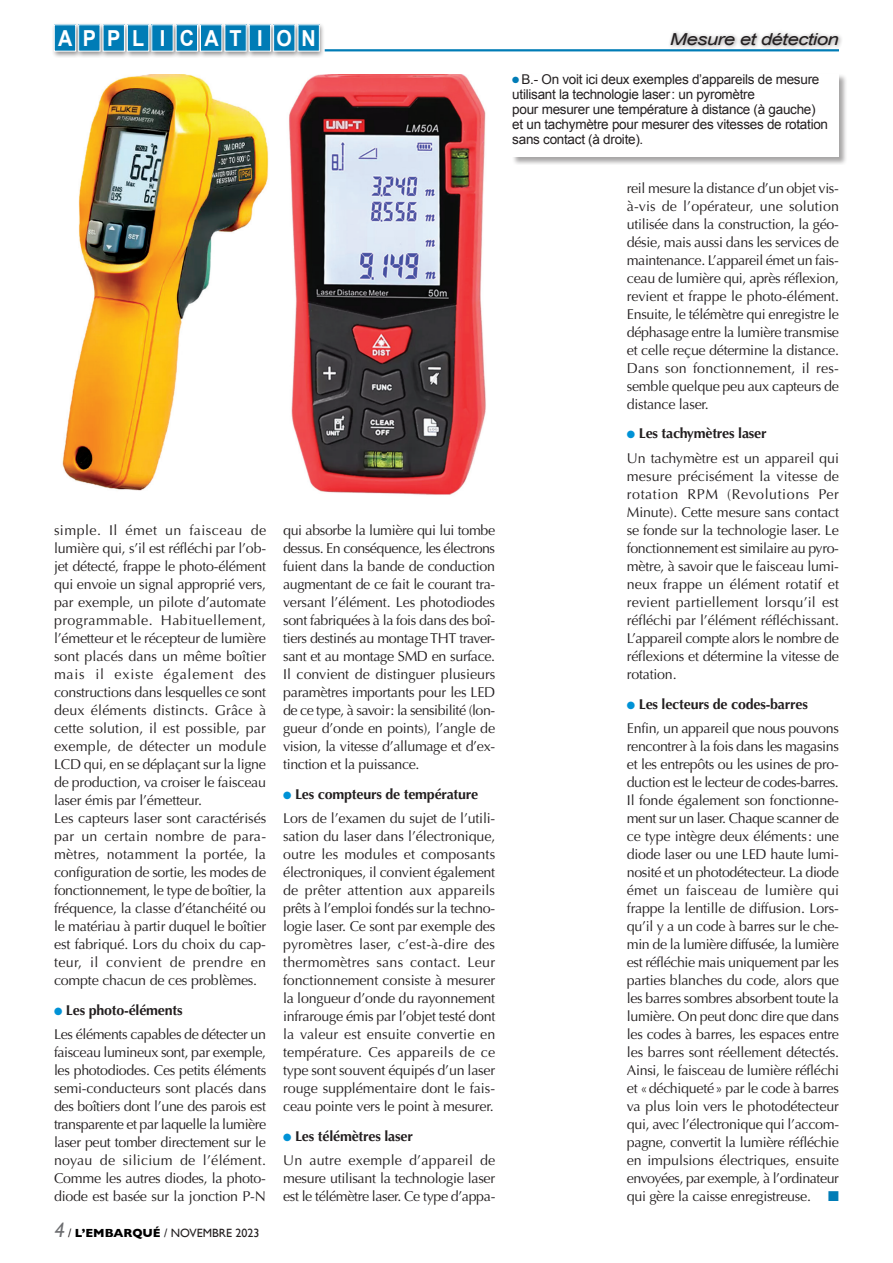
<style>
.page{position:relative;width:893px;height:1263px;background:#fff}
.page>*{position:absolute;margin:0;border:0;box-sizing:border-box;transform-origin:0 0}
.t1{font:700 22.05px "Arial";letter-spacing:.535em;color:#fff;scale:.9 1}
.t2{font:italic 16.5px "Arial";letter-spacing:-.03em;color:#231f20;scale:1.24 1}
.t3{font:14.25px/18px "Optima";letter-spacing:-.015em;color:#231f20}
.t4{font:14.25px/24.8px "Optima";letter-spacing:.015em;color:#231f20}
.t5{font:13.5px/15px "Arial";letter-spacing:-.02em;color:#231f20}
.t6{font:12px "Gill Sans";color:#231f20}
.s1{color:#0092d6}
.s2{font-weight:700}
.s3{font-style:italic;font-size:21px;color:#6c6d70}
.s4{font-weight:700;color:#000}
.s5{color:#007cb6}
</style>
<div class="page">
<div style="left:51px;top:23px;width:31px;height:35px;background:#231f20;opacity:.5"></div>
<div style="left:54px;top:25px;width:22px;height:26px;background:#007cb6"></div>
<div style="left:54px;top:24px;width:22px;height:27px;border:1px solid #fff"></div>
<div style="left:75px;top:23px;width:31px;height:35px;background:#231f20;opacity:.5"></div>
<div style="left:79px;top:25px;width:21px;height:26px;background:#007cb6"></div>
<div style="left:100px;top:23px;width:31px;height:35px;background:#231f20;opacity:.5"></div>
<div style="left:103px;top:25px;width:21px;height:26px;background:#007cb6"></div>
<div style="left:124px;top:23px;width:31px;height:35px;background:#231f20;opacity:.5"></div>
<div style="left:127px;top:25px;width:22px;height:26px;background:#007cb6"></div>
<div style="left:127px;top:24px;width:22px;height:27px;border:1px solid #fff"></div>
<div style="left:149px;top:23px;width:30px;height:35px;background:#231f20;opacity:.5"></div>
<div style="left:152px;top:25px;width:21px;height:26px;background:#007cb6"></div>
<div style="left:173px;top:23px;width:31px;height:35px;background:#231f20;opacity:.5"></div>
<div style="left:176px;top:25px;width:22px;height:26px;background:#007cb6"></div>
<div style="left:197px;top:23px;width:31px;height:35px;background:#231f20;opacity:.5"></div>
<div style="left:200px;top:25px;width:22px;height:26px;background:#007cb6"></div>
<div style="left:200px;top:24px;width:22px;height:27px;border:1px solid #fff"></div>
<div style="left:222px;top:23px;width:30px;height:35px;background:#231f20;opacity:.5"></div>
<div style="left:225px;top:25px;width:21px;height:26px;background:#007cb6"></div>
<div style="left:246px;top:23px;width:31px;height:35px;background:#231f20;opacity:.5"></div>
<div style="left:249px;top:25px;width:22px;height:26px;background:#007cb6"></div>
<div style="left:270px;top:23px;width:31px;height:35px;background:#231f20;opacity:.5"></div>
<div style="left:274px;top:25px;width:21px;height:26px;background:#007cb6"></div>
<div style="left:295px;top:23px;width:31px;height:35px;background:#231f20;opacity:.5"></div>
<div style="left:298px;top:25px;width:21px;height:26px;background:#007cb6"></div>
<div style="left:667px;top:29px;width:177px;height:21px;background:#231f20;opacity:.5"></div>
<hr style="left:325px;top:49px;width:514px;height:2px;background:#007cb6">
<div style="left:512px;top:74px;width:335px;height:91px;background:#231f20;opacity:.4"></div>
<div style="left:512px;top:74px;width:327px;height:83px;background:#fff"></div>
<img style="left:62px;top:74px;width:424px;height:421px">
<h1 class="t1" style="left:58px;top:24px;width:288px">APPL I CAT I ON</h1>
<p class="t2" style="left:670px;top:29px;width:138px">Mesure et détection</p>
<p class="t3" style="left:54px;top:522px;width:214px">simple. Il émet un faisceau de lumière qui, s’il est réfléchi par l’ob&shy;jet détecté, frappe le photo-élément qui envoie un signal approprié vers, par exemple, un pilote d’automate programmable. Habituellement, l’émetteur et le récepteur de lumière sont placés dans un même boîtier mais il existe également des constructions dans lesquelles ce sont deux éléments distincts. Grâce à cette solution, il est possible, par exemple, de détecter un module LCD qui, en se déplaçant sur la ligne de production, va croiser le faisceau laser émis par l’émetteur.<br>Les capteurs laser sont caractérisés par un certain nombre de para&shy;mètres, notamment la portée, la configuration de sortie, les modes de fonctionnement, le type de boîtier, la fréquence, la classe d’étanchéité ou le matériau à partir duquel le boîtier est fabriqué. Lors du choix du cap&shy;teur, il convient de prendre en compte chacun de ces problèmes.</p>
<p class="t3" style="left:54px;top:997px;width:214px;line-height:24.8px"><span class="s1">●</span> <span class="s2">Les photo-éléments<br></span>Les éléments capables de détecter un</p>
<p class="t3" style="left:54px;top:1044px;width:214px;text-align:justify">faisceau lumineux sont, par exemple, les photodiodes. Ces petits éléments semi-conducteurs sont placés dans des boîtiers dont l’une des parois est transparente et par laquelle la lumière laser peut tomber directement sur le noyau de silicium de l’élément.<br>Comme les autres diodes, la photo&shy;diode est basée sur la jonction P-N</p>
<p class="t6" style="left:54px;top:1226px;width:207px"><span class="s3">4</span> / <span class="s4">L’EMBARQUÉ</span> / NOVEMBRE 2023</p>
<p class="t3" style="left:283px;top:522px;width:214px;text-align:justify">qui absorbe la lumière qui lui tombe dessus. En conséquence, les électrons fuient dans la bande de conduction augmentant de ce fait le courant tra&shy;versant l’élément. Les photodiodes sont fabriquées à la fois dans des boî&shy;tiers destinés au montage THT traver&shy;sant et au montage SMD en surface.<br>Il convient de distinguer plusieurs paramètres importants pour les LED de ce type, à savoir: la sensibilité (lon&shy;gueur d’onde en points), l’angle de vision, la vitesse d’allumage et d’ex&shy;tinction et la puissance.</p>
<p class="t3" style="left:283px;top:781px;width:214px;line-height:24.8px"><span class="s1">●</span> <span class="s2">Les compteurs de température<br></span>Lors de l’examen du sujet de l’utili-</p>
<p class="t3" style="left:283px;top:828px;width:214px;text-align:justify">sation du laser dans l’électronique, outre les modules et composants électroniques, il convient également de prêter attention aux appareils prêts à l’emploi fondés sur la techno&shy;logie laser. Ce sont par exemple des pyromètres laser, c’est-à-dire des thermomètres sans contact. Leur fonctionnement consiste à mesurer la longueur d’onde du rayonnement infrarouge émis par l’objet testé dont la valeur est ensuite convertie en température. Ces appareils de ce type sont souvent équipés d’un laser rouge supplémentaire dont le fais&shy;ceau pointe vers le point à mesurer.</p>
<p class="t4" style="left:283px;top:1123px;width:214px"><span class="s1">●</span> <span class="s2">Les télémètres laser<br></span>Un autre exemple d’appareil de</p>
<p class="t3" style="left:283px;top:1170px;width:214px">mesure utilisant la technologie laser est le télémètre laser. Ce type d’appa-</p>
<p class="t5" style="left:512px;top:72px;width:317px"><span class="s5">●</span> B.- On voit ici deux exemples d’appareils de mesure utilisant la technologie laser: un pyromètre<br>pour mesurer une température à distance (à gauche) et un tachymètre pour mesurer des vitesses de rotation sans contact (à droite).</p>
<p class="t3" style="left:627px;top:180px;width:214px;text-align:justify">reil mesure la distance d’un objet vis&shy;à-vis de l’opérateur, une solution utilisée dans la construction, la géo&shy;désie, mais aussi dans les services de maintenance. L’appareil émet un fais&shy;ceau de lumière qui, après réflexion, revient et frappe le photo-élément.<br>Ensuite, le télémètre qui enregistre le déphasage entre la lumière transmise et celle reçue détermine la distance.<br>Dans son fonctionnement, il res&shy;semble quelque peu aux capteurs de distance laser.</p>
<p class="t3" style="left:627px;top:421px;width:214px;line-height:24.8px"><span class="s1">●</span> <span class="s2">Les tachymètres laser<br></span>Un tachymètre est un appareil qui</p>
<p class="t3" style="left:627px;top:468px;width:214px;text-align:justify">mesure précisément la vitesse de rotation RPM (Revolutions Per Minute). Cette mesure sans contact se fonde sur la technologie laser. Le fonctionnement est similaire au pyro&shy;mètre, à savoir que le faisceau lumi&shy;neux frappe un élément rotatif et revient partiellement lorsqu’il est réfléchi par l’élément réfléchissant.<br>L’appareil compte alors le nombre de réflexions et détermine la vitesse de rotation.</p>
<p class="t3" style="left:627px;top:691px;width:214px;line-height:24.8px"><span class="s1">●</span> <span class="s2">Les lecteurs de codes-barres<br></span>Enfin, un appareil que nous pouvons</p>
<p class="t3" style="left:627px;top:738px;width:214px;text-align:justify">rencontrer à la fois dans les magasins et les entrepôts ou les usines de pro&shy;duction est le lecteur de codes-barres.<br>Il fonde également son fonctionne&shy;ment sur un laser. Chaque scanner de ce type intègre deux éléments: une diode laser ou une LED haute lumi&shy;nosité et un photodétecteur. La diode émet un faisceau de lumière qui frappe la lentille de diffusion. Lors&shy;qu’il y a un code à barres sur le che&shy;min de la lumière diffusée, la lumière est réfléchie mais uniquement par les parties blanches du code, alors que les barres sombres absorbent toute la lumière. On peut donc dire que dans les codes à barres, les espaces entre les barres sont réellement détectés.<br>Ainsi, le faisceau de lumière réfléchi et «déchiqueté» par le code à barres va plus loin vers le photodétecteur qui, avec l’électronique qui l’accom&shy;pagne, convertit la lumière réfléchie en impulsions électriques, ensuite envoyées, par exemple, à l’ordinateur qui gère la caisse enregistreuse. <span class="s5">■</span></p>
</div>
